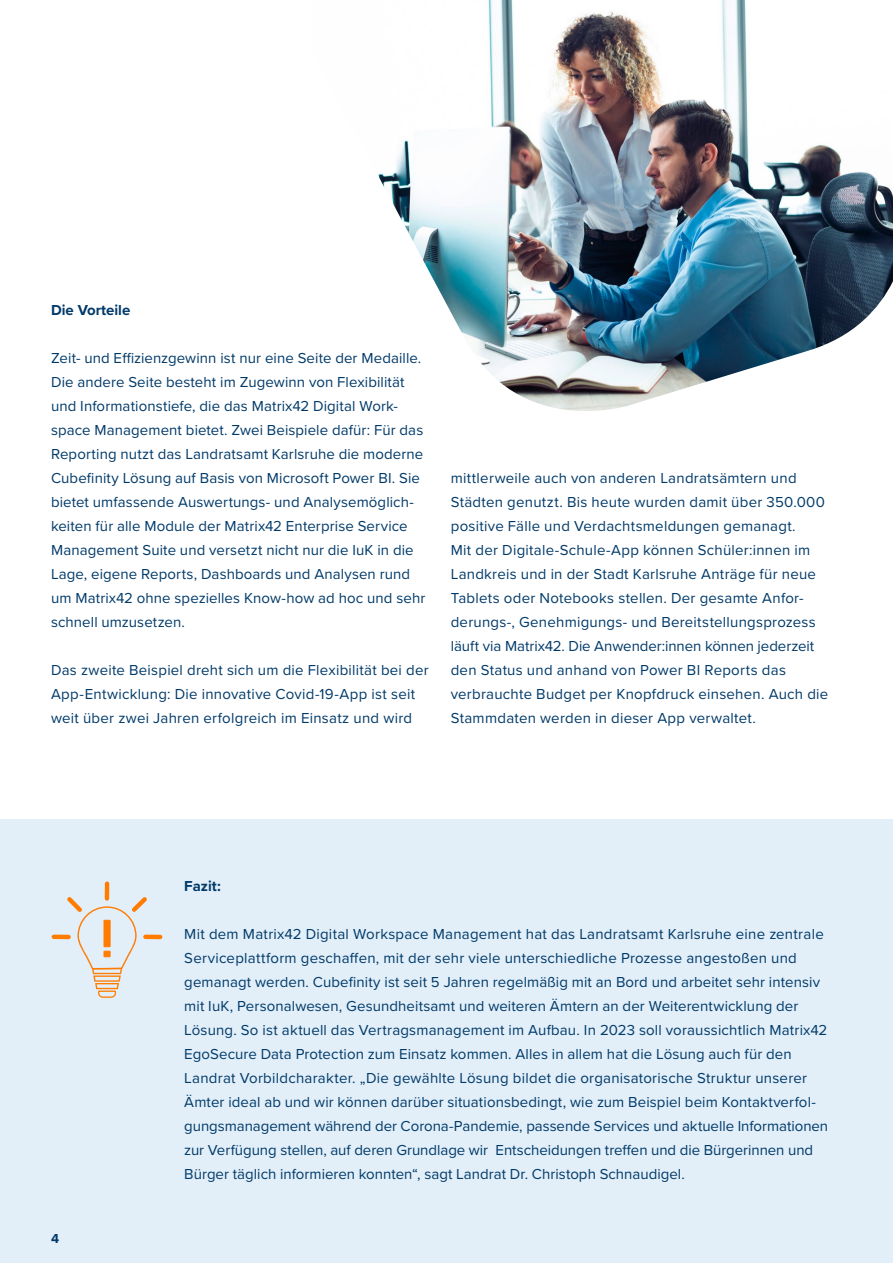
<style>
.page{position:relative;width:893px;height:1263px;background:#fff}
.page>*{position:absolute;margin:0;border:0;box-sizing:border-box;transform-origin:0 0}
.t1{font:15px/24px "Proxima Nova";letter-spacing:.01em;color:#003a69}
.t2{font:700 15px "Proxima Nova";color:#003a69}
.t3{font:700 13.5px "Proxima Nova";color:#003a69}
</style>
<div class="page">
<div style="left:0;top:819px;width:893px;height:444px;background:#e2eef8"></div>
<img style="left:378px;top:0;width:515px;height:411px">
<div style="left:54px;top:934px;width:15px;height:5px;background:#ff7c00"></div>
<hr style="left:105px;top:884px;width:4px;height:14px;background:#ff7c00">
<hr style="left:145px;top:935px;width:15px;height:4px;background:#ff7c00">
<svg style="left:63px;top:893px;width:88px;height:105px"></svg>
<div style="left:104px;top:920px;width:6px;height:27px;background:#ff7c00"></div>
<div style="left:104px;top:920px;width:6px;height:27px;border:1px solid #ff7c00"></div>
<p class="t2" style="left:51px;top:299px;width:81px">Die Vorteile</p>
<p class="t1" style="left:51px;top:345px;width:376px">Zeit- und Effizienzgewinn ist nur eine Seite der Medaille.<br>Die andere Seite besteht im Zugewinn von Flexibilität und Informationstiefe, die das Matrix42 Digital Work&shy;space Management bietet. Zwei Beispiele dafür: Für das Reporting nutzt das Landratsamt Karlsruhe die moderne Cubefinity Lösung auf Basis von Microsoft Power BI. Sie bietet umfassende Auswertungs- und Analysemöglich&shy;keiten für alle Module der Matrix42 Enterprise Service Management Suite und versetzt nicht nur die IuK in die Lage, eigene Reports, Dashboards und Analysen rund um Matrix42 ohne spezielles Know-how ad hoc und sehr schnell umzusetzen.</p>
<p class="t1" style="left:51px;top:657px;width:379px">Das zweite Beispiel dreht sich um die Flexibilität bei der<br>App-Entwicklung: Die innovative Covid-19-App ist seit weit über zwei Jahren erfolgreich im Einsatz und wird</p>
<p class="t1" style="left:451px;top:465px;width:379px">mittlerweile auch von anderen Landratsämtern und Städten genutzt. Bis heute wurden damit über 350.000 positive Fälle und Verdachtsmeldungen gemanagt.<br>Mit der Digitale-Schule-App können Schüler:innen im Landkreis und in der Stadt Karlsruhe Anträge für neue Tablets oder Notebooks stellen. Der gesamte Anfor&shy;derungs-, Genehmigungs- und Bereitstellungsprozess läuft via Matrix42. Die Anwender:innen können jederzeit den Status und anhand von Power BI Reports das verbrauchte Budget per Knopfdruck einsehen. Auch die Stammdaten werden in dieser App verwaltet.</p>
<p class="t3" style="left:51px;top:1228px;width:10px">4</p>
<p class="t2" style="left:184px;top:875px;width:38px">Fazit:</p>
<p class="t1" style="left:184px;top:921px;width:645px">Mit dem Matrix42 Digital Workspace Management hat das Landratsamt Karlsruhe eine zentrale Serviceplattform geschaffen, mit der sehr viele unterschiedliche Prozesse angestoßen und gemanagt werden. Cubefinity ist seit 5 Jahren regelmäßig mit an Bord und arbeitet sehr intensiv mit IuK, Personalwesen, Gesundheitsamt und weiteren Ämtern an der Weiterentwicklung der Lösung. So ist aktuell das Vertragsmanagement im Aufbau. In 2023 soll voraussichtlich Matrix42<br>EgoSecure Data Protection zum Einsatz kommen. Alles in allem hat die Lösung auch für den Landrat Vorbildcharakter. „Die gewählte Lösung bildet die organisatorische Struktur unserer Ämter ideal ab und wir können darüber situationsbedingt, wie zum Beispiel beim Kontaktverfol&shy;gungsmanagement während der Corona-Pandemie, passende Services und aktuelle Informationen zur Verfügung stellen, auf deren Grundlage wir Entscheidungen treffen und die Bürgerinnen und Bürger täglich informieren konnten“, sagt Landrat Dr. Christoph Schnaudigel.</p>
</div>
